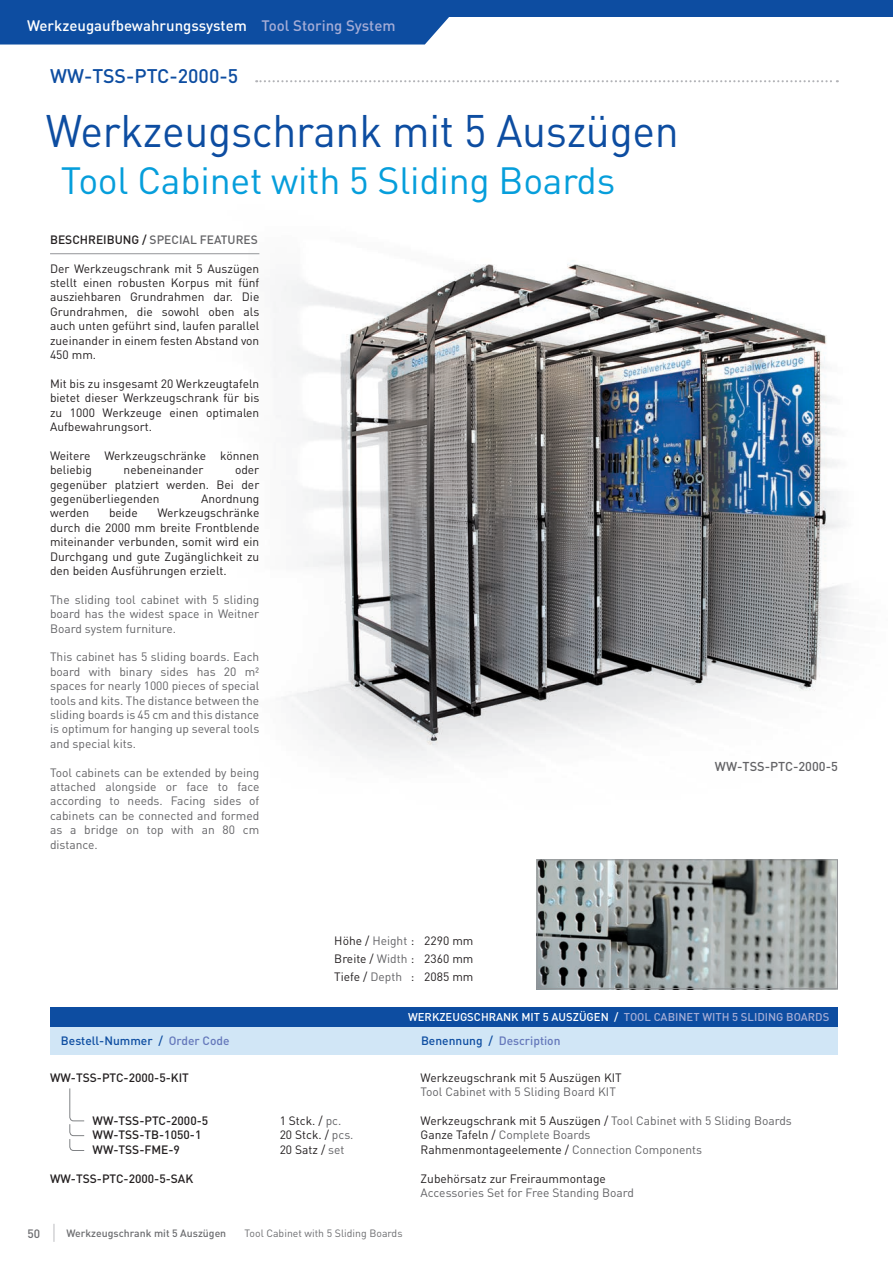
<style>
.page{position:relative;width:893px;height:1263px;background:#fff}
.page>*{position:absolute;margin:0;border:0;box-sizing:border-box;transform-origin:0 0}
.t1{font:45px "DIN Pro";letter-spacing:-.01em;color:#0d4da1;scale:.95 1}
.t2{font:37.5px "DIN Pro";letter-spacing:-.01em;color:#069edb}
.t3{font:500 19.5px "DIN Pro";color:#0d4da1}
.t4{font:500 15px "DIN Pro";color:#fff}
.t5{font:500 12.75px "DIN Pro";color:#636366}
.t6{font:12px/14.4px "DIN Pro";color:#231f20;text-align:justify}
.t7{font:12px/14.4px "DIN Pro";color:#636366;text-align:justify}
.t8{font:500 12px "DIN Pro";color:#231f20}
.t9{font:500 12px "DIN Pro";color:#636366}
.t10{font:500 12px "DIN Pro";color:#0d4da1}
.t11{font:500 12px "DIN Pro";color:#6578bb}
.t12{font:500 12px "DIN Pro";color:#6c6d70}
.t13{font:500 11.25px "DIN Pro";color:#a4acd6}
.t14{font:10.5px "DIN Pro";color:#6c6d70}
.t15{font:500 10.5px "DIN Pro";color:#6c6d70}
.s1{color:#a4acd6}
.s2{color:#231f20}
.s3{color:#636366}
.s4{color:#fff}
.s5{color:#6578bb}
.s6{color:#0d4da1}
</style>
<div class="page">
<div style="left:0;top:17px;width:449px;height:28px;background:#0d4da1"></div>
<svg style="left:54px;top:1224px;width:1px;height:18px"></svg>
<div style="left:0;top:0;width:893px;height:17px;background:#0d4da1"></div>
<img style="left:200px;top:253px;width:649px;height:508px">
<svg style="left:256px;top:80px;width:582px;height:2px"></svg>
<hr style="left:50px;top:253px;width:209px;height:1px;background:#939598">
<img style="left:539px;top:861px;width:297px;height:126px">
<div style="left:537px;top:859px;width:301px;height:130px;border:1px solid #939598"></div>
<div style="left:50px;top:1007px;width:788px;height:20px;background:#0d4da1"></div>
<div style="left:50px;top:1027px;width:788px;height:28px;background:#d1e6f6"></div>
<svg style="left:69px;top:1088px;width:16px;height:63px"></svg>
<p class="t4" style="left:27px;top:15px;width:370px">Werkzeugaufbewahrungssystem <span class="s1">Tool Storing System</span></p>
<h3 class="t3" style="left:50px;top:63px;width:190px">WW-TSS-PTC-2000-5</h3>
<h1 class="t1" style="left:46px;top:100px;width:668px">Werkzeugschrank mit 5 Auszügen</h1>
<h2 class="t2" style="left:61px;top:155px;width:556px">Tool Cabinet with 5 Sliding Boards</h2>
<p class="t9" style="left:50px;top:231px;width:209px"><span class="s2">BESCHREIBUNG /</span> SPECIAL FEATURES</p>
<p class="t6" style="left:50px;top:261px;width:211px">Der Werkzeugschrank mit 5 Auszügen stellt einen robusten Korpus mit fünf ausziehbaren Grundrahmen dar. Die Grundrahmen, die sowohl oben als auch unten geführt sind, laufen parallel zueinander in einem festen Abstand von 450 mm.</p>
<p class="t6" style="left:50px;top:376px;width:211px">Mit bis zu insgesamt 20 Werkzeugtafeln bietet dieser Werkzeugschrank für bis zu 1000 Werkzeuge einen optimalen Aufbewahrungsort.</p>
<p class="t6" style="left:50px;top:448px;width:211px">Weitere Werkzeugschränke können beliebig</p>
<p class="t6" style="left:124px;top:462px;width:81px">nebeneinander</p>
<p class="t6" style="left:50px;top:462px;width:211px;text-indent:185px">oder gegenüber platziert werden. Bei der gegenüberliegenden</p>
<p class="t6" style="left:201px;top:491px;width:60px">Anordnung</p>
<p class="t6" style="left:50px;top:505px;width:41px">werden</p>
<p class="t6" style="left:109px;top:505px;width:30px">beide</p>
<p class="t6" style="left:50px;top:505px;width:211px;text-indent:107px">Werkzeugschränke durch die 2000 mm breite Frontblende miteinander verbunden, somit wird ein Durchgang und gute Zugänglichkeit zu den beiden Ausführungen erzielt.</p>
<p class="t7" style="left:50px;top:592px;width:211px">The sliding tool cabinet with 5 sliding board has the widest space in Weitner Board system furniture.</p>
<p class="t7" style="left:50px;top:649px;width:211px">This cabinet has 5 sliding boards. Each board with binary sides has 20 m² spaces for nearly 1000 pieces of special tools and kits. The distance between the sliding boards is 45 cm and this distance is optimum for hanging up several tools and special kits.</p>
<p class="t7" style="left:50px;top:765px;width:211px">Tool cabinets can be extended by being attached alongside or face to face according to needs. Facing sides of cabinets can be connected and formed as a bridge on top with an 80 cm distance.</p>
<p class="t6" style="left:334px;top:931px;width:141px;line-height:18px">Höhe / <span class="s3">Height</span> : 2290 mm Breite / <span class="s3">Width</span> : 2360 mm Tiefe / <span class="s3">Depth</span> : 2085 mm</p>
<p class="t5" style="left:715px;top:757px;width:124px">WW-TSS-PTC-2000-5</p>
<p class="t13" style="left:408px;top:1010px;width:423px"><span class="s4">WERKZEUGSCHRANK MIT 5 AUSZÜGEN /</span> TOOL CABINET WITH 5 SLIDING BOARDS</p>
<p class="t10" style="left:61px;top:1032px;width:170px">Bestell-Nummer / <span class="s5">Order Code</span></p>
<p class="t11" style="left:421px;top:1032px;width:141px"><span class="s6">Benennung /</span> Description</p>
<p class="t8" style="left:50px;top:1069px;width:140px">WW-TSS-PTC-2000-5-KIT</p>
<p class="t6" style="left:421px;top:1070px;width:203px">Werkzeugschrank mit 5 Auszügen KIT</p>
<p class="t7" style="left:421px;top:1084px;width:197px">Tool Cabinet with 5 Sliding Board KIT</p>
<p class="t8" style="left:93px;top:1112px;width:117px">WW-TSS-PTC-2000-5</p>
<p class="t6" style="left:280px;top:1113px;width:63px">1 Stck. / <span class="s3">pc.</span></p>
<p class="t7" style="left:421px;top:1113px;width:373px"><span class="s2">Werkzeugschrank mit 5 Auszügen /</span> Tool Cabinet with 5 Sliding Boards</p>
<p class="t8" style="left:93px;top:1127px;width:110px">WW-TSS-TB-1050-1</p>
<p class="t6" style="left:280px;top:1127px;width:75px">20 Stck. / <span class="s3">pcs.</span></p>
<p class="t7" style="left:421px;top:1127px;width:171px"><span class="s2">Ganze Tafeln /</span> Complete Boards</p>
<p class="t8" style="left:93px;top:1141px;width:89px">WW-TSS-FME-9</p>
<p class="t6" style="left:280px;top:1142px;width:66px">20 Satz / <span class="s3">set</span></p>
<p class="t6" style="left:421px;top:1142px;width:283px">Rahmenmontageelemente / <span class="s3">Connection Components</span></p>
<p class="t8" style="left:50px;top:1170px;width:145px">WW-TSS-PTC-2000-5-SAK</p>
<p class="t6" style="left:421px;top:1171px;width:187px">Zubehörsatz zur Freiraummontage</p>
<p class="t7" style="left:421px;top:1185px;width:215px">Accessories Set for Free Standing Board</p>
<p class="t12" style="left:27px;top:1225px;width:14px">50</p>
<p class="t15" style="left:66px;top:1226px;width:161px">Werkzeugschrank mit 5 Auszügen</p>
<p class="t14" style="left:245px;top:1226px;width:159px">Tool Cabinet with 5 Sliding Boards</p>
</div>
